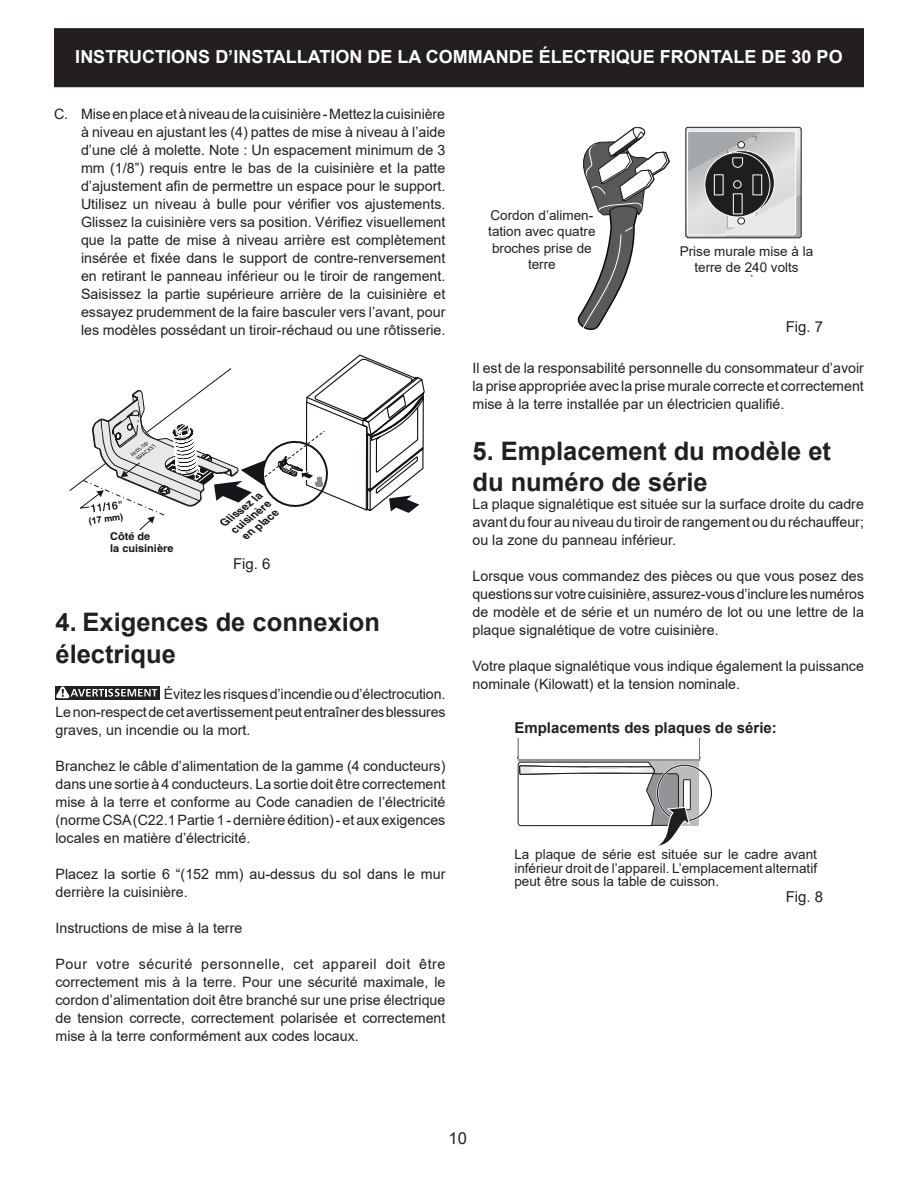
<style>
.page{position:relative;width:918px;height:1188px;background:#fff}
.page>*{position:absolute;margin:0;border:0;box-sizing:border-box;transform-origin:0 0}
.t1{font:700 25.5px/32.4px "Arial";color:#231f20}
.t2{font:700 18px "Arial";color:#fff}
.t3{font:16.5px "Arial";color:#231f20}
.t4{font:700 15px "Arial";color:#231f20}
.t5{font:15px "Arial";color:#231f20}
.t6{font:14.25px/18px "Arial";color:#231f20;text-align:justify}
.t7{font:13.5px/16.2px "Arial";color:#231f20;text-align:center}
.t8{font:12.3px/14.9px "Arial";color:#201d1e;scale:1.04 1}
.t9{font:italic 700 10.8px/11.7px "Helvetica";color:#17141a;text-align:center}
.t10{font:700 10.65px "Helvetica";color:#17141a}
.t11{font:700 9px "Arial";color:#000001}
</style>
<div class="page">
<div style="left:55px;top:29px;width:808px;height:57px;background:#231f20"></div>
<div style="left:54px;top:28px;width:810px;height:59px;border:2px solid #231f20"></div>
<div style="left:56px;top:686px;width:104px;height:13px;background:#231f20"></div>
<svg style="left:56px;top:686px;width:101px;height:13px"></svg>
<svg style="left:577px;top:127px;width:93px;height:203px"></svg>
<svg style="left:685px;top:127px;width:117px;height:111px;background:#a1a1a2"></svg>
<svg style="left:69px;top:355px;width:356px;height:176px"></svg>
<svg style="left:517px;top:738px;width:183px;height:107px"></svg>
<div style="left:486px;top:210px;width:111px;height:65px;background:#fff"></div>
<p class="t2" style="left:75px;top:44px;width:769px">INSTRUCTIONS D’INSTALLATION DE LA COMMANDE ÉLECTRIQUE FRONTALE DE 30 PO</p>
<p class="t6" style="left:81px;top:105px;width:366px;text-indent:-27px">C. Mise en place et à niveau de la cuisinière - Mettez la cuisinière à niveau en ajustant les (4) pattes de mise à niveau à l’aide d’une clé à molette. Note : Un espacement minimum de 3 mm (1/8”) requis entre le bas de la cuisinière et la patte d’ajustement afin de permettre un espace pour le support.<br>Utilisez un niveau à bulle pour vérifier vos ajustements.<br>Glissez la cuisinière vers sa position. Vérifiez visuellement que la patte de mise à niveau arrière est complètement insérée et fixée dans le support de contre-renversement en retirant le panneau inférieur ou le tiroir de rangement.<br>Saisissez la partie supérieure arrière de la cuisinière et essayez prudemment de la faire basculer vers l’avant, pour les modèles possédant un tiroir-réchaud ou une rôtisserie.</p>
<p class="t11" style="left:88px;top:515px;width:36px;rotate:-7deg">(17 mm)</p>
<p class="t10" style="left:110px;top:530px;width:42px">Côté de</p>
<p class="t10" style="left:110px;top:541px;width:65px">la cuisinière</p>
<p class="t9" style="left:219px;top:519px;width:53px;rotate:-38deg">Glissez la cuisinère</p>
<p class="t9" style="left:240px;top:532px;width:44px;rotate:-38deg">en place</p>
<p class="t5" style="left:233px;top:554px;width:39px">Fig. 6</p>
<h1 class="t1" style="left:56px;top:606px;width:326px">4. Exigences de connexion électrique</h1>
<p class="t6" style="left:55px;top:685px;width:392px;text-indent:108px">Évitez les risques d’incendie ou d’électrocution.<br>Le non-respect de cet avertissement peut entraîner des blessures graves, un incendie ou la mort.</p>
<p class="t6" style="left:55px;top:757px;width:391px">Branchez le câble d’alimentation de la gamme (4 conducteurs) dans une sortie à 4 conducteurs. La sortie doit être correctement mise à la terre et conforme au Code canadien de l’électricité (norme CSA (C22.1 Partie 1 - dernière édition) - et aux exigences locales en matière d’électricité.</p>
<p class="t6" style="left:55px;top:865px;width:392px">Placez la sortie 6 “(152 mm) au-dessus du sol dans le mur derrière la cuisinière.</p>
<p class="t6" style="left:55px;top:919px;width:188px">Instructions de mise à la terre</p>
<p class="t6" style="left:55px;top:955px;width:391px">Pour votre sécurité personnelle, cet appareil doit être correctement mis à la terre. Pour une sécurité maximale, le cordon d’alimentation doit être branché sur une prise électrique de tension correcte, correctement polarisée et correctement mise à la terre conformément aux codes locaux.</p>
<p class="t7" style="left:488px;top:207px;width:109px">Cordon d’alimen&shy;tation avec quatre broches prise de terre</p>
<p class="t8" style="left:499px;top:214px;width:97px">Power supply cord with 4-prong grounding plug</p>
<p class="t7" style="left:680px;top:243px;width:135px">Prise murale mise à la terre de 240 volts</p>
<p class="t8" style="left:700px;top:248px;width:86px">240V grounded wall receptacle</p>
<p class="t5" style="left:786px;top:316px;width:39px">Fig. 7</p>
<p class="t6" style="left:472px;top:359px;width:393px">Il est de la responsabilité personnelle du consommateur d’avoir la prise appropriée avec la prise murale correcte et correctement mise à la terre installée par un électricien qualifié.</p>
<h1 class="t1" style="left:472px;top:436px;width:360px;line-height:30.6px">5. Emplacement du modèle et du numéro de série</h1>
<p class="t6" style="left:472px;top:495px;width:393px">La plaque signalétique est située sur la surface droite du cadre avant du four au niveau du tiroir de rangement ou du réchauffeur; ou la zone du panneau inférieur.</p>
<p class="t6" style="left:472px;top:567px;width:393px">Lorsque vous commandez des pièces ou que vous posez des questions sur votre cuisinière, assurez-vous d’inclure les numéros de modèle et de série et un numéro de lot ou une lettre de la plaque signalétique de votre cuisinière.</p>
<p class="t6" style="left:472px;top:657px;width:393px">Votre plaque signalétique vous indique également la puissance nominale (Kilowatt) et la tension nominale.</p>
<p class="t4" style="left:514px;top:717px;width:264px">Emplacements des plaques de série:</p>
<p class="t7" style="left:514px;top:847px;width:304px;line-height:13.5px;text-align:justify">La plaque de série est située sur le cadre avant inférieur droit de l’appareil. L’emplacement alternatif peut être sous la table de cuisson.</p>
<p class="t5" style="left:786px;top:887px;width:39px">Fig. 8</p>
<p class="t3" style="left:449px;top:1127px;width:20px">10</p>
</div>
